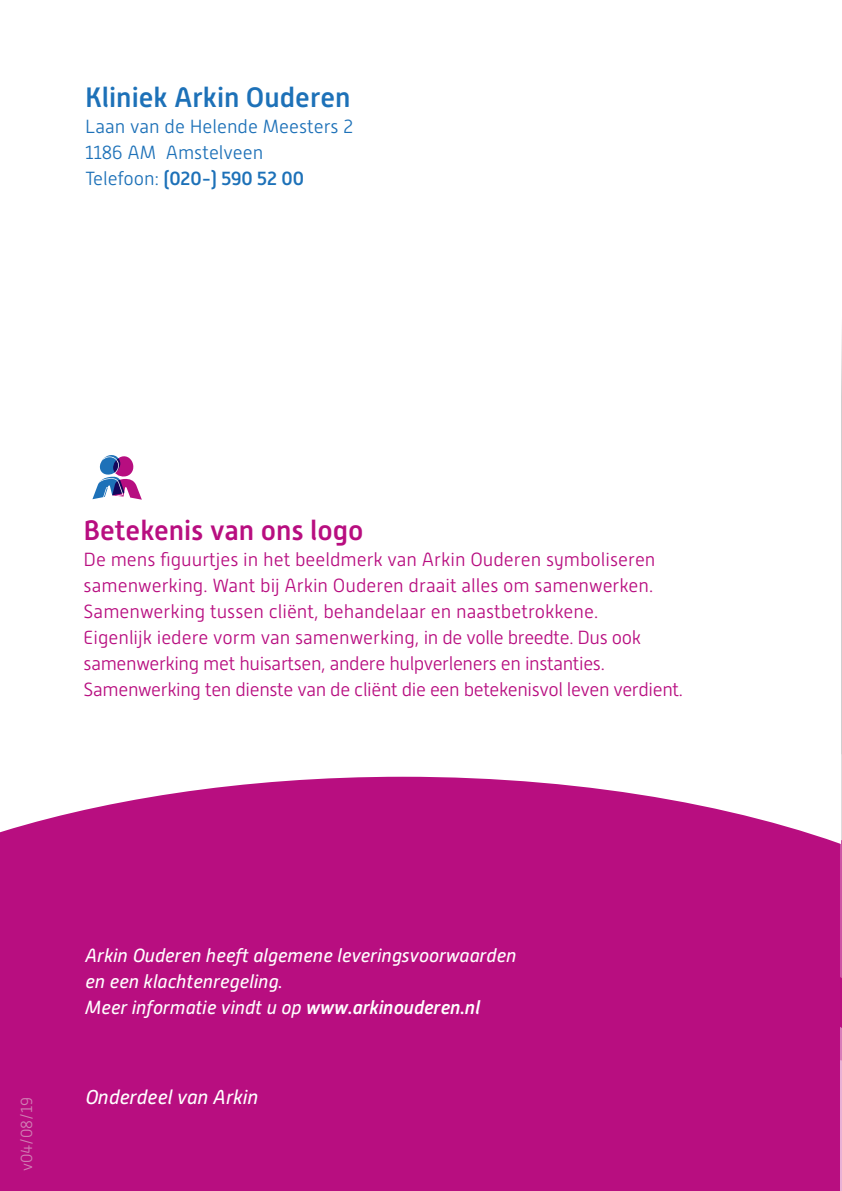
<style>
.page{position:relative;width:842px;height:1191px;background:#fff}
.page>*{position:absolute;margin:0;border:0;box-sizing:border-box;transform-origin:0 0}
.t1{font:500 28px "Alwyn New";color:#1d71b8}
.t2{font:500 28px "Alwyn New";color:#b80e80}
.t3{font:italic 20px "Alwyn New";color:#fff}
.t4{font:300 19px/26px "Alwyn New";color:#b80e80}
.t5{font:italic 19px/26px "Alwyn New";color:#fff}
.t6{font:300 19px/26px "Alwyn New";color:#1d71b8}
.t7{font:300 16px "Alwyn New";color:#d181b5}
.s1{font-weight:500}
</style>
<div class="page">
<div style="left:0;top:776px;width:696px;height:415px;background:#b80e80"></div>
<div style="left:696px;top:804px;width:145px;height:387px;background:#b80e80"></div>
<svg style="left:92px;top:455px;width:50px;height:45px"></svg>
<h1 class="t1" style="left:85px;top:81px;width:267px">Kliniek Arkin Ouderen</h1>
<p class="t6" style="left:85px;top:113px;width:270px">Laan van de Helende Meesters 2<br>1186 AM Amstelveen<br>Telefoon: <span class="s1">(020-) 590 52 00</span></p>
<h1 class="t2" style="left:84px;top:515px;width:281px">Betekenis van ons logo</h1>
<p class="t4" style="left:84px;top:547px;width:601px">De mens figuurtjes in het beeldmerk van Arkin Ouderen symboliseren samenwerking. Want bij Arkin Ouderen draait alles om samenwerken.<br>Samenwerking tussen cliënt, behandelaar en naastbetrokkene.<br>Eigenlijk iedere vorm van samenwerking, in de volle breedte. Dus ook samenwerking met huisartsen, andere hulpverleners en instanties.<br>Samenwerking ten dienste van de cliënt die een betekenisvol leven verdient.</p>
<p class="t7" style="left:18px;top:1171px;width:76px;rotate:-90deg">v04/08/19</p>
<p class="t5" style="left:85px;top:942px;width:433px">Arkin Ouderen heeft algemene leveringsvoorwaarden en een klachtenregeling.<br>Meer informatie vindt u op <span class="s1">www.arkinouderen.nl</span></p>
<p class="t3" style="left:85px;top:1085px;width:175px">Onderdeel van Arkin</p>
</div>
